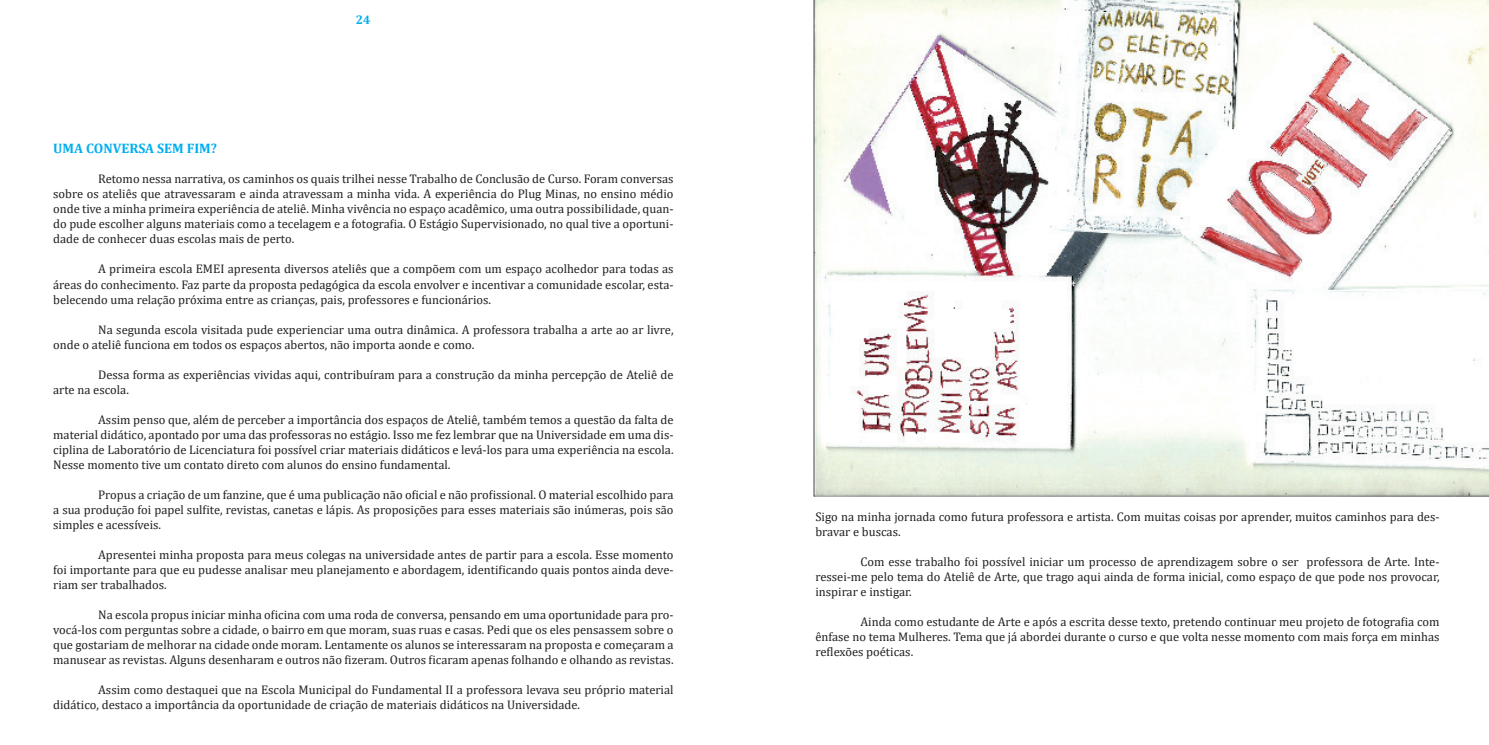
<style>
.page{position:relative;width:1489px;height:745px;background:#fff}
.page>*{position:absolute;margin:0;border:0;box-sizing:border-box;transform-origin:0 0}
.t1{font:700 13.75px "Cambria";color:#00aeef}
.t2{font:12.5px/15px "Cambria";color:#231f20;text-align:justify}
.t3{font:700 12.5px "Cambria";color:#00aeef}
</style>
<div class="page">
<img style="left:813px;top:0;width:675px;height:496px">
<svg style="left:1118px;top:15px;width:13px;height:9px"></svg>
<p class="t3" style="left:356px;top:11px;width:16px">24</p>
<p class="t1" style="left:53px;top:139px;width:165px">UMA CONVERSA SEM FIM?</p>
<p class="t2" style="left:53px;top:171px;width:622px;text-indent:45px">Retomo nessa narrativa, os caminhos os quais trilhei nesse Trabalho de Conclusão de Curso. Foram conversas sobre os ateliês que atravessaram e ainda atravessam a minha vida. A experiência do Plug Minas, no ensino médio onde tive a minha primeira experiência de ateliê. Minha vivência no espaço acadêmico, uma outra possibilidade, quan&shy;do pude escolher alguns materiais como a tecelagem e a fotografia. O Estágio Supervisionado, no qual tive a oportuni&shy;dade de conhecer duas escolas mais de perto.</p>
<p class="t2" style="left:53px;top:261px;width:622px;text-indent:45px">A primeira escola EMEI apresenta diversos ateliês que a compõem com um espaço acolhedor para todas as áreas do conhecimento. Faz parte da proposta pedagógica da escola envolver e incentivar a comunidade escolar, esta&shy;belecendo uma relação próxima entre as crianças, pais, professores e funcionários.</p>
<p class="t2" style="left:53px;top:321px;width:622px;text-indent:45px">Na segunda escola visitada pude experienciar uma outra dinâmica. A professora trabalha a arte ao ar livre, onde o ateliê funciona em todos os espaços abertos, não importa aonde e como.</p>
<p class="t2" style="left:53px;top:366px;width:622px;text-indent:45px">Dessa forma as experiências vividas aqui, contribuíram para a construção da minha percepção de Ateliê de arte na escola.</p>
<p class="t2" style="left:53px;top:411px;width:622px;text-indent:45px">Assim penso que, além de perceber a importância dos espaços de Ateliê, também temos a questão da falta de material didático, apontado por uma das professoras no estágio. Isso me fez lembrar que na Universidade em uma dis&shy;ciplina de Laboratório de Licenciatura foi possível criar materiais didáticos e levá-los para uma experiência na escola.<br>Nesse momento tive um contato direto com alunos do ensino fundamental.</p>
<p class="t2" style="left:53px;top:486px;width:622px;text-indent:45px">Propus a criação de um fanzine, que é uma publicação não oficial e não profissional. O material escolhido para a sua produção foi papel sulfite, revistas, canetas e lápis. As proposições para esses materiais são inúmeras, pois são simples e acessíveis.</p>
<p class="t2" style="left:53px;top:546px;width:622px;text-indent:45px">Apresentei minha proposta para meus colegas na universidade antes de partir para a escola. Esse momento foi importante para que eu pudesse analisar meu planejamento e abordagem, identificando quais pontos ainda deve&shy;riam ser trabalhados.</p>
<p class="t2" style="left:53px;top:606px;width:622px;text-indent:45px">Na escola propus iniciar minha oficina com uma roda de conversa, pensando em uma oportunidade para pro&shy;vocá-los com perguntas sobre a cidade, o bairro em que moram, suas ruas e casas. Pedi que os eles pensassem sobre o que gostariam de melhorar na cidade onde moram. Lentamente os alunos se interessaram na proposta e começaram a manusear as revistas. Alguns desenharam e outros não fizeram. Outros ficaram apenas folhando e olhando as revistas.</p>
<p class="t2" style="left:53px;top:681px;width:622px;text-indent:45px">Assim como destaquei que na Escola Municipal do Fundamental II a professora levava seu próprio material didático, destaco a importância da oportunidade de criação de materiais didáticos na Universidade.</p>
<p class="t2" style="left:815px;top:508px;width:625px">Sigo na minha jornada como futura professora e artista. Com muitas coisas por aprender, muitos caminhos para des&shy;bravar e buscas.</p>
<p class="t2" style="left:815px;top:553px;width:625px;text-indent:45px">Com esse trabalho foi possível iniciar um processo de aprendizagem sobre o ser professora de Arte. Inte&shy;ressei-me pelo tema do Ateliê de Arte, que trago aqui ainda de forma inicial, como espaço de que pode nos provocar, inspirar e instigar.</p>
<p class="t2" style="left:815px;top:613px;width:625px;text-indent:45px">Ainda como estudante de Arte e após a escrita desse texto, pretendo continuar meu projeto de fotografia com ênfase no tema Mulheres. Tema que já abordei durante o curso e que volta nesse momento com mais força em minhas reflexões poéticas.</p>
</div>
